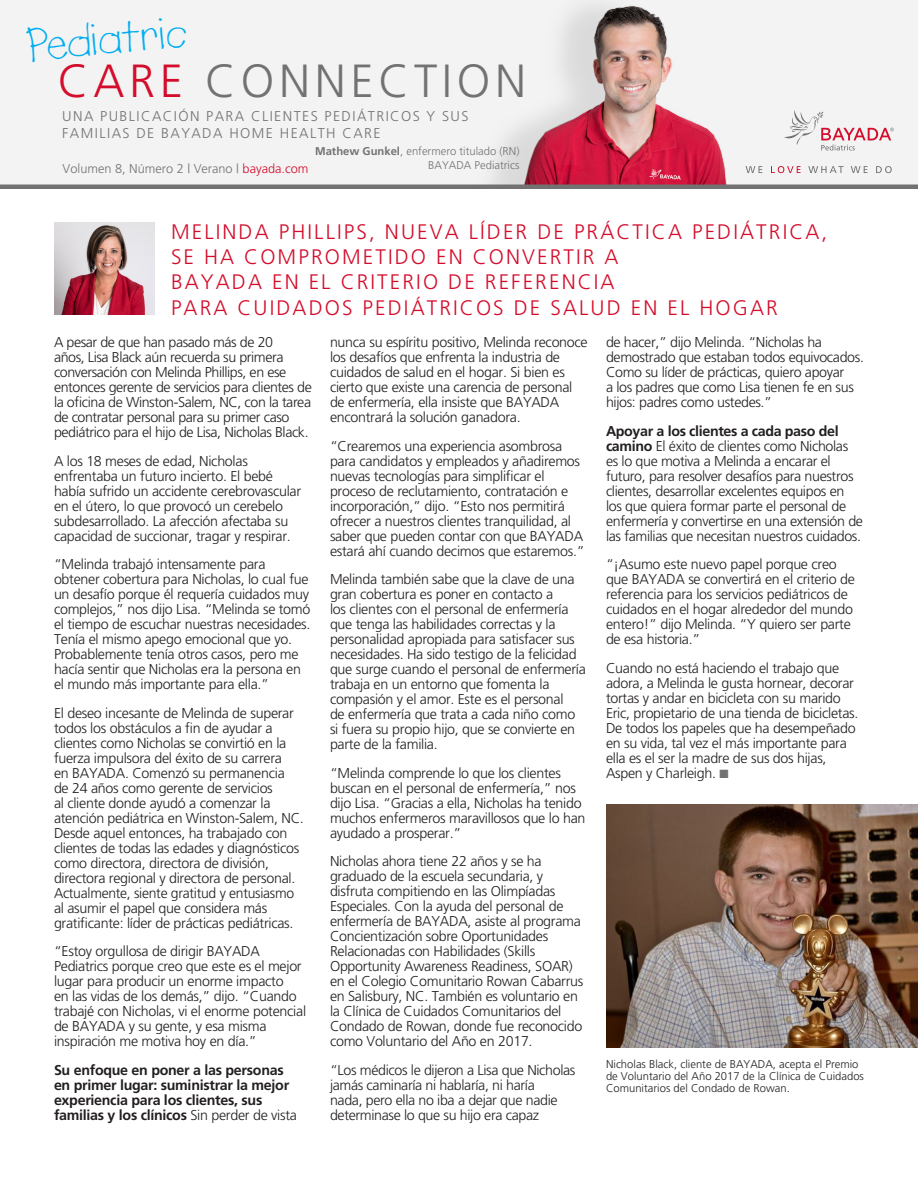
<style>
.page{position:relative;width:918px;height:1188px;background:#fff}
.page>*{position:absolute;margin:0;border:0;box-sizing:border-box;transform-origin:0 0}
.t1{font:300 46.5px "Frutiger";letter-spacing:.1em;color:#717271}
.t2{font:45px "Lemonade ICG";color:#00aeef}
.t3{font:300 21px "Frutiger";letter-spacing:.1em;color:#d30d2b}
.t4{font:300 14.25px/15px "Frutiger";letter-spacing:-.02em;color:#231f20}
.t5{font:700 14.25px/15px "Frutiger";letter-spacing:-.02em;color:#231f20}
.t6{font:300 14.1px/17px "Frutiger";letter-spacing:.1em;color:#717271}
.t7{font:300 12.75px "Frutiger";color:#717271}
.t8{font:300 11.25px/12px "Frutiger";color:#231f20}
.t9{font:300 11.25px "Frutiger";color:#717271}
.s1{color:#d30d2b}
.s2{font-weight:700}
.s3{font-weight:300}
.s4{color:#717271}
</style>
<div class="page">
<div style="left:0;top:0;width:918px;height:189px;background:#f3f3f3"></div>
<img style="left:492px;top:5px;width:290px;height:179px">
<div style="left:0;top:184px;width:918px;height:5px;background:#717271"></div>
<svg style="left:746px;top:166px;width:16px;height:7px"></svg>
<svg style="left:808px;top:166px;width:84px;height:7px"></svg>
<svg style="left:771px;top:166px;width:30px;height:7px"></svg>
<svg style="left:784px;top:110px;width:110px;height:40px"></svg>
<img style="left:54px;top:222px;width:101px;height:93px">
<img style="left:606px;top:805px;width:312px;height:243px">
<p class="t2" style="left:24px;top:17px;width:162px;rotate:-5deg">Pediatric</p>
<p class="t1" style="left:58px;top:55px;width:470px"><span class="s1">CARE</span> CONNECTION</p>
<p class="t6" style="left:62px;top:108px;width:408px">UNA PUBLICACIÓN PARA CLIENTES PEDIÁTRICOS Y SUS<br>FAMILIAS DE BAYADA HOME HEALTH CARE</p>
<p class="t7" style="left:63px;top:162px;width:247px">Volumen 8, Número 2 | Verano | <span class="s1">bayada.com</span></p>
<p class="t9" style="left:315px;top:145px;width:206px"><span class="s2">Mathew Gunkel</span>, enfermero titulado (RN)</p>
<p class="t9" style="left:428px;top:158px;width:93px">BAYADA Pediatrics</p>
<p class="t3" style="left:171px;top:220px;width:658px">MELINDA PHILLIPS, NUEVA LÍDER DE PRÁCTICA PEDIÁTRICA,</p>
<p class="t3" style="left:171px;top:245px;width:449px">SE HA COMPROMETIDO EN CONVERTIR A</p>
<p class="t3" style="left:171px;top:270px;width:445px">BAYADA EN EL CRITERIO DE REFERENCIA</p>
<p class="t3" style="left:171px;top:295px;width:608px">PARA CUIDADOS PEDIÁTRICOS DE SALUD EN EL HOGAR</p>
<p class="t4" style="left:54px;top:335px;width:259px">A pesar de que han pasado más de 20<br>años, Lisa Black aún recuerda su primera conversación con Melinda Phillips, en ese entonces gerente de servicios para clientes de la oficina de Winston-Salem, NC, con la tarea de contratar personal para su primer caso pediátrico para el hijo de Lisa, Nicholas Black.</p>
<p class="t4" style="left:54px;top:453px;width:249px">A los 18 meses de edad, Nicholas enfrentaba un futuro incierto. El bebé había sufrido un accidente cerebrovascular en el útero, lo que provocó un cerebelo subdesarrollado. La afección afectaba su capacidad de succionar, tragar y respirar.</p>
<p class="t4" style="left:54px;top:557px;width:258px">“Melinda trabajó intensamente para obtener cobertura para Nicholas, lo cual fue un desafío porque él requería cuidados muy complejos,” nos dijo Lisa. “Melinda se tomó el tiempo de escuchar nuestras necesidades.<br>Tenía el mismo apego emocional que yo.<br>Probablemente tenía otros casos, pero me hacía sentir que Nicholas era la persona en el mundo más importante para ella.”</p>
<p class="t4" style="left:54px;top:705px;width:251px">El deseo incesante de Melinda de superar todos los obstáculos a fin de ayudar a clientes como Nicholas se convirtió en la fuerza impulsora del éxito de su carrera<br>en BAYADA. Comenzó su permanencia<br>de 24 años como gerente de servicios<br>al cliente donde ayudó a comenzar la atención pediátrica en Winston-Salem, NC.<br>Desde aquel entonces, ha trabajado con clientes de todas las edades y diagnósticos como directora, directora de división, directora regional y directora de personal.<br>Actualmente, siente gratitud y entusiasmo al asumir el papel que considera más gratificante: líder de prácticas pediátricas.</p>
<p class="t4" style="left:54px;top:944px;width:254px">“Estoy orgullosa de dirigir BAYADA Pediatrics porque creo que este es el mejor lugar para producir un enorme impacto<br>en las vidas de los demás,” dijo. “Cuando trabajé con Nicholas, vi el enorme potencial de BAYADA y su gente, y esa misma inspiración me motiva hoy en día.”</p>
<p class="t5" style="left:54px;top:1062px;width:244px">Su enfoque en poner a las personas en primer lugar: suministrar la mejor experiencia para los clientes, sus familias y los clínicos <span class="s3">Sin perder de vista</span></p>
<p class="t4" style="left:330px;top:335px;width:259px">nunca su espíritu positivo, Melinda reconoce los desafíos que enfrenta la industria de cuidados de salud en el hogar. Si bien es cierto que existe una carencia de personal de enfermería, ella insiste que BAYADA encontrará la solución ganadora.</p>
<p class="t4" style="left:330px;top:438px;width:256px">“Crearemos una experiencia asombrosa para candidatos y empleados y añadiremos nuevas tecnologías para simplificar el proceso de reclutamiento, contratación e incorporación,” dijo. “Esto nos permitirá ofrecer a nuestros clientes tranquilidad, al saber que pueden contar con que BAYADA estará ahí cuando decimos que estaremos.”</p>
<p class="t4" style="left:330px;top:572px;width:257px">Melinda también sabe que la clave de una gran cobertura es poner en contacto a<br>los clientes con el personal de enfermería que tenga las habilidades correctas y la personalidad apropiada para satisfacer sus necesidades. Ha sido testigo de la felicidad que surge cuando el personal de enfermería trabaja en un entorno que fomenta la compasión y el amor. Este es el personal<br>de enfermería que trata a cada niño como si fuera su propio hijo, que se convierte en parte de la familia.</p>
<p class="t4" style="left:330px;top:765px;width:257px">“Melinda comprende lo que los clientes buscan en el personal de enfermería,” nos dijo Lisa. “Gracias a ella, Nicholas ha tenido muchos enfermeros maravillosos que lo han ayudado a prosperar.”</p>
<p class="t4" style="left:330px;top:854px;width:255px">Nicholas ahora tiene 22 años y se ha graduado de la escuela secundaria, y disfruta compitiendo en las Olimpíadas Especiales. Con la ayuda del personal de enfermería de BAYADA, asiste al programa Concientización sobre Oportunidades Relacionadas con Habilidades (Skills Opportunity Awareness Readiness, SOAR) en el Colegio Comunitario Rowan Cabarrus en Salisbury, NC. También es voluntario en la Clínica de Cuidados Comunitarios del Condado de Rowan, donde fue reconocido como Voluntario del Año en 2017.</p>
<p class="t4" style="left:330px;top:1062px;width:247px">“Los médicos le dijeron a Lisa que Nicholas jamás caminaría ni hablaría, ni haría<br>nada, pero ella no iba a dejar que nadie determinase lo que su hijo era capaz</p>
<p class="t4" style="left:606px;top:335px;width:259px">de hacer,” dijo Melinda. “Nicholas ha demostrado que estaban todos equivocados.<br>Como su líder de prácticas, quiero apoyar<br>a los padres que como Lisa tienen fe en sus hijos: padres como ustedes.”</p>
<p class="t4" style="left:606px;top:423px;width:259px"><span class="s2">Apoyar a los clientes a cada paso del camino</span> El éxito de clientes como Nicholas es lo que motiva a Melinda a encarar el futuro, para resolver desafíos para nuestros clientes, desarrollar excelentes equipos en los que quiera formar parte el personal de enfermería y convertirse en una extensión de las familias que necesitan nuestros cuidados.</p>
<p class="t4" style="left:606px;top:557px;width:250px">“¡Asumo este nuevo papel porque creo que BAYADA se convertirá en el criterio de referencia para los servicios pediátricos de cuidados en el hogar alrededor del mundo entero!” dijo Melinda. “Y quiero ser parte de esa historia.”</p>
<p class="t4" style="left:606px;top:660px;width:254px">Cuando no está haciendo el trabajo que adora, a Melinda le gusta hornear, decorar tortas y andar en bicicleta con su marido Eric, propietario de una tienda de bicicletas.<br>De todos los papeles que ha desempeñado en su vida, tal vez el más importante para ella es el ser la madre de sus dos hijas, Aspen y Charleigh. <span class="s4">■</span></p>
<p class="t8" style="left:606px;top:1058px;width:260px">Nicholas Black, cliente de BAYADA, acepta el Premio de Voluntario del Año 2017 de la Clínica de Cuidados<br>Comunitarios del Condado de Rowan.</p>
</div>
